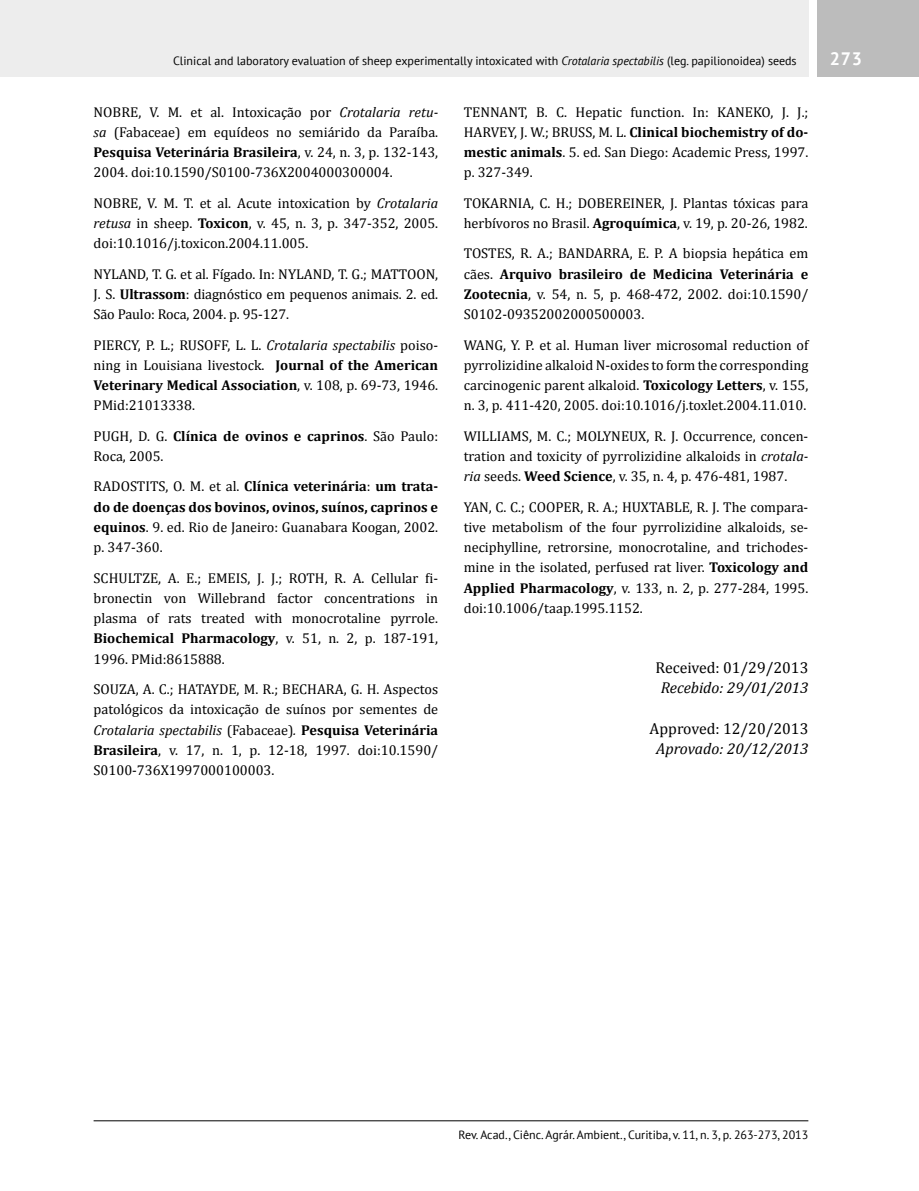
<style>
.page{position:relative;width:919px;height:1191px;background:#fff}
.page>*{position:absolute;margin:0;border:0;box-sizing:border-box;transform-origin:0 0}
.t1{font:700 18px "PT Sans";color:#fff}
.t2{font:15.75px "Cambria";color:#000}
.t3{font:italic 15.75px "Cambria";color:#000}
.t4{font:14.25px/20.2px "Cambria";color:#000;text-align:justify}
.t5{font:700 14.25px/20.2px "Cambria";color:#000;text-align:justify}
.t6{font:12px "PT Sans";color:#000}
.s1{font-style:italic}
.s2{font-weight:700}
.s3{font-weight:400}
</style>
<div class="page">
<div style="left:0;top:0;width:808px;height:77px;background:#ededed"></div>
<div style="left:816px;top:0;width:102px;height:77px;background:#bcbcbc"></div>
<hr style="left:94px;top:1120px;width:714px;height:1px;background:#000">
<p class="t6" style="left:173px;top:53px;width:625px">Clinical and laboratory evaluation of sheep experimentally intoxicated with <span class="s1">Crotalaria spectabilis</span> (leg. papilionoidea) seeds</p>
<p class="t1" style="left:829px;top:47px;width:34px">273</p>
<p class="t4" style="left:463px;top:102px;width:346px">TENNANT, B. C. Hepatic function. In: KANEKO, J. J.; HARVEY, J. W.; BRUSS, M. L. <span class="s2">Clinical biochemistry of do&shy;mestic animals</span>. 5. ed. San Diego: Academic Press, 1997. p. 327-349.</p>
<p class="t4" style="left:463px;top:193px;width:346px">TOKARNIA, C. H.; DOBEREINER, J. Plantas tóxicas para herbívoros no Brasil. <span class="s2">Agroquímica</span>, v. 19, p. 20-26, 1982.</p>
<p class="t4" style="left:463px;top:243px;width:346px">TOSTES, R. A.; BANDARRA, E. P. A biopsia hepática em cães. <span class="s2">Arquivo brasileiro de Medicina Veterinária e Zootecnia</span>, v. 54, n. 5, p. 468-472, 2002. doi:10.1590/ S0102-09352002000500003.</p>
<p class="t4" style="left:463px;top:334px;width:346px">WANG, Y. P. et al. Human liver microsomal reduction of pyrrolizidine alkaloid N-oxides to form the corresponding carcinogenic parent alkaloid. <span class="s2">Toxicology Letters</span>, v. 155, n. 3, p. 411-420, 2005. doi:10.1016/j.toxlet.2004.11.010.</p>
<p class="t4" style="left:463px;top:426px;width:346px">WILLIAMS, M. C.; MOLYNEUX, R. J. Occurrence, concen&shy;tration and toxicity of pyrrolizidine alkaloids in <span class="s1">crotala&shy;ria</span> seeds. <span class="s2">Weed Science</span>, v. 35, n. 4, p. 476-481, 1987.</p>
<p class="t4" style="left:463px;top:496px;width:346px">YAN, C. C.; COOPER, R. A.; HUXTABLE, R. J. The compara&shy;tive metabolism of the four pyrrolizidine alkaloids, se&shy;neciphylline, retrorsine, monocrotaline, and trichodes&shy;mine in the isolated, perfused rat liver. <span class="s2">Toxicology and Applied Pharmacology</span>, v. 133, n. 2, p. 277-284, 1995. doi:10.1006/taap.1995.1152.</p>
<p class="t4" style="left:94px;top:102px;width:346px">NOBRE, V. M. et al. Intoxicação por <span class="s1">Crotalaria retu&shy;sa</span> (Fabaceae) em equídeos no semiárido da Paraíba.<br><span class="s2">Pesquisa Veterinária Brasileira</span>, v. 24, n. 3, p. 132-143, 2004. doi:10.1590/S0100-736X2004000300004.</p>
<p class="t4" style="left:94px;top:193px;width:346px">NOBRE, V. M. T. et al. Acute intoxication by <span class="s1">Crotalaria retusa</span> in sheep. <span class="s2">Toxicon</span>, v. 45, n. 3, p. 347-352, 2005. doi:10.1016/j.toxicon.2004.11.005.</p>
<p class="t4" style="left:94px;top:264px;width:346px">NYLAND, T. G. et al. Fígado. In: NYLAND, T. G.; MATTOON, J. S. <span class="s2">Ultrassom</span>: diagnóstico em pequenos animais. 2. ed.<br>São Paulo: Roca, 2004. p. 95-127.</p>
<p class="t4" style="left:94px;top:334px;width:346px">PIERCY, P. L.; RUSOFF, L. L. <span class="s1">Crotalaria spectabilis</span> poiso&shy;ning in Louisiana livestock. <span class="s2">Journal of the American Veterinary Medical Association</span>, v. 108, p. 69-73, 1946.<br>PMid:21013338.</p>
<p class="t4" style="left:94px;top:426px;width:346px">PUGH, D. G. <span class="s2">Clínica de ovinos e caprinos</span>. São Paulo:<br>Roca, 2005.</p>
<p class="t5" style="left:94px;top:476px;width:346px"><span class="s3">RADOSTITS, O. M. et al.</span> Clínica veterinária<span class="s3">:</span> um trata&shy;do de doenças dos bovinos, ovinos, suínos, caprinos e equinos<span class="s3">. 9. ed. Rio de Janeiro: Guanabara Koogan, 2002. p. 347-360.</span></p>
<p class="t4" style="left:94px;top:567px;width:346px">SCHULTZE, A. E.; EMEIS, J. J.; ROTH, R. A. Cellular fi&shy;bronectin von Willebrand factor concentrations in plasma of rats treated with monocrotaline pyrrole.<br><span class="s2">Biochemical Pharmacology</span>, v. 51, n. 2, p. 187-191, 1996. PMid:8615888.</p>
<p class="t4" style="left:94px;top:679px;width:346px">SOUZA, A. C.; HATAYDE, M. R.; BECHARA, G. H. Aspectos patológicos da intoxicação de suínos por sementes de <span class="s1">Crotalaria spectabilis</span> (Fabaceae)<span class="s1">.</span> <span class="s2">Pesquisa Veterinária Brasileira</span>, v. 17, n. 1, p. 12-18, 1997. doi:10.1590/ S0100-736X1997000100003.</p>
<p class="t2" style="left:655px;top:658px;width:154px">Received: 01/29/2013</p>
<p class="t3" style="left:660px;top:676px;width:149px">Recebido: 29/01/2013</p>
<p class="t2" style="left:649px;top:719px;width:160px">Approved: 12/20/2013</p>
<p class="t3" style="left:656px;top:737px;width:153px">Aprovado: 20/12/2013</p>
<p class="t6" style="left:458px;top:1126px;width:351px">Rev. Acad., Ciênc. Agrár. Ambient., Curitiba, v. 11, n. 3, p. 263-273, 2013</p>
</div>
